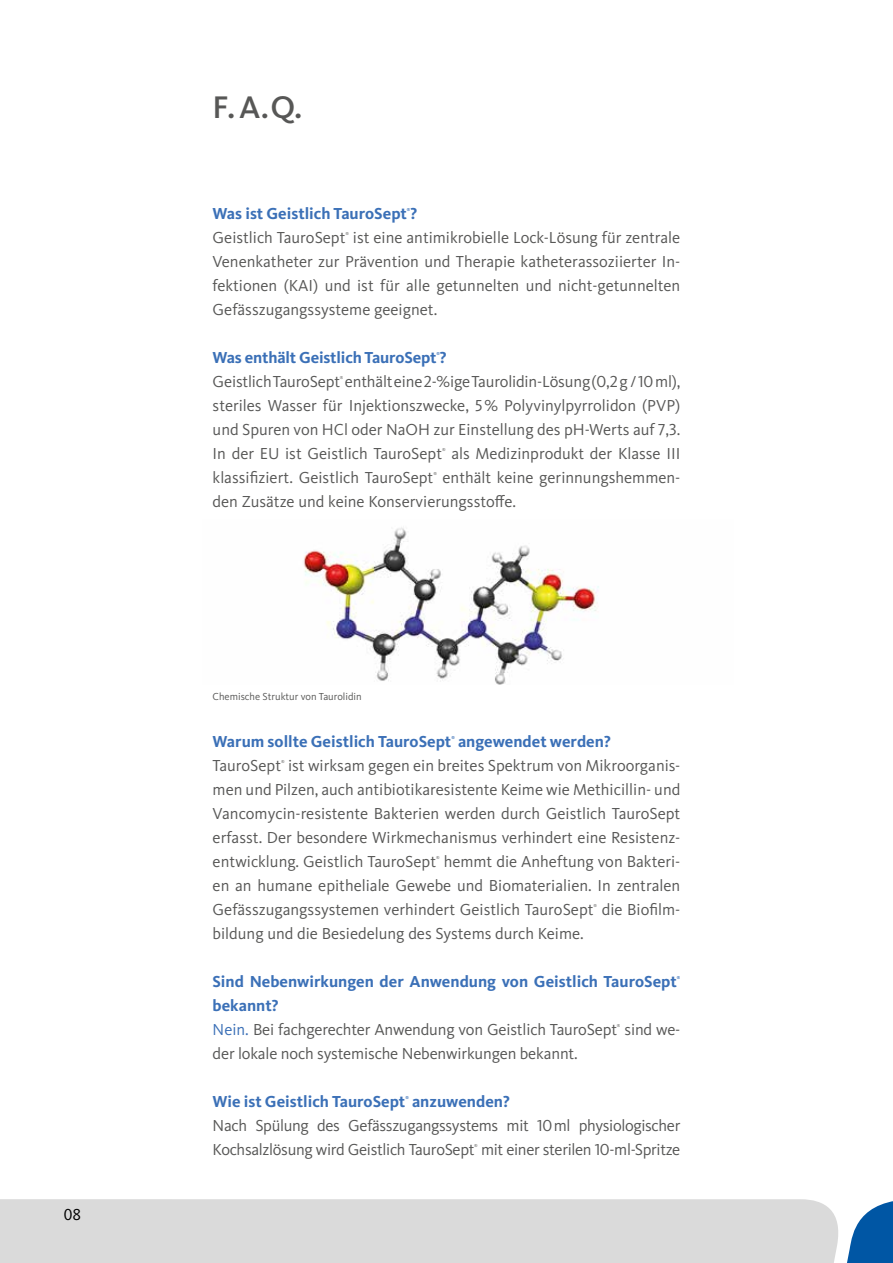
<style>
.page{position:relative;width:893px;height:1263px;background:#fff}
.page>*{position:absolute;margin:0;border:0;box-sizing:border-box;transform-origin:0 0}
.t1{font:500 32.4px "Kievit OT";color:#575756}
.t2{font:16.5px/24px "Kievit OT";color:#575756;text-align:justify}
.t3{font:700 16.5px "Kievit OT";color:#3b70b7}
.t4{font:16.5px/24px "Kievit OT";letter-spacing:-.02em;color:#575756}
.t5{font:16.5px "Kievit OT";color:#000}
.t6{font:10.5px "Kievit OT";color:#575756}
.t7{font:4.2px "Kievit OT";color:#575756}
.t8{font:700 4.2px "Kievit OT";color:#3b70b7}
.s1{font-weight:700;color:#3b70b7}
.s2{color:#3b70b7}
</style>
<div class="page">
<svg style="left:847px;top:1201px;width:46px;height:62px"></svg>
<div style="left:0;top:1199px;width:838px;height:64px;background:#dadada"></div>
<img style="left:303px;top:527px;width:296px;height:158px">
<p class="t5" style="left:64px;top:1205px;width:19px">08</p>
<h1 class="t1" style="left:213px;top:88px;width:91px">F.A.Q.</h1>
<p class="t3" style="left:213px;top:203px;width:206px">Was ist Geistlich TauroSept ?</p>
<p class="t8" style="left:407px;top:207px;width:5px">®</p>
<p class="t2" style="left:213px;top:225px;width:469px;text-indent:140px">ist eine antimikrobielle Lock-Lösung für zentrale Venenkatheter zur Prävention und Therapie katheterassoziierter In&shy;fektionen (KAI) und ist für alle getunnelten und nicht-getunnelten Gefässzugangssysteme geeignet.</p>
<p class="t3" style="left:213px;top:347px;width:236px">Was enthält Geistlich TauroSept ?</p>
<p class="t2" style="left:213px;top:225px;width:134px">Geistlich TauroSept</p>
<p class="t7" style="left:345px;top:231px;width:5px">®</p>
<p class="t8" style="left:436px;top:351px;width:5px">®</p>
<p class="t2" style="left:213px;top:369px;width:469px">Geistlich TauroSept enthält eine 2-%ige Taurolidin-Lösung (0,2g/ 10ml),</p>
<p class="t7" style="left:340px;top:375px;width:5px">®</p>
<p class="t2" style="left:213px;top:393px;width:469px">steriles Wasser für Injektionszwecke, 5% Polyvinylpyrrolidon (PVP) und Spuren von HCl oder NaOH zur Einstellung des pH-Werts auf 7,3.<br>In der EU ist Geistlich TauroSept</p>
<p class="t7" style="left:442px;top:447px;width:5px">®</p>
<p class="t2" style="left:451px;top:441px;width:231px">als Medizinprodukt der Klasse III</p>
<p class="t2" style="left:213px;top:465px;width:222px">klassifiziert. Geistlich TauroSept</p>
<p class="t7" style="left:433px;top:471px;width:5px">®</p>
<p class="t2" style="left:213px;top:465px;width:469px;text-indent:230px">enthält keine gerinnungshemmen&shy;den Zusätze und keine Konservierungsstoffe.</p>
<p class="t6" style="left:213px;top:690px;width:151px">Chemische Struktur von Taurolidin</p>
<p class="t3" style="left:213px;top:731px;width:400px">Warum sollte Geistlich TauroSept angewendet werden?</p>
<p class="t8" style="left:451px;top:735px;width:5px">®</p>
<p class="t2" style="left:213px;top:753px;width:469px">TauroSept ist wirksam gegen ein breites Spektrum von Mikroorganis-</p>
<p class="t7" style="left:281px;top:759px;width:5px">®</p>
<p class="t2" style="left:213px;top:777px;width:469px">men und Pilzen, auch antibiotikaresistente Keime wie Methicillin- und Vancomycin-resistente Bakterien werden durch Geistlich TauroSept erfasst. Der besondere Wirkmechanismus verhindert eine Resistenz&shy;entwicklung. Geistlich TauroSept</p>
<p class="t2" style="left:213px;top:849px;width:469px;text-indent:231px">hemmt die Anheftung von Bakteri&shy;en an humane epitheliale Gewebe und Biomaterialien. In zentralen Gefässzugangssystemen verhindert Geistlich TauroSept</p>
<p class="t7" style="left:436px;top:855px;width:5px">®</p>
<p class="t7" style="left:593px;top:903px;width:5px">®</p>
<p class="t2" style="left:602px;top:897px;width:80px">die Biofilm-</p>
<p class="t2" style="left:213px;top:921px;width:373px">bildung und die Besiedelung des Systems durch Keime.</p>
<p class="t3" style="left:213px;top:971px;width:466px">Sind Nebenwirkungen der Anwendung von Geistlich TauroSept</p>
<p class="t8" style="left:677px;top:975px;width:5px">®</p>
<p class="t2" style="left:213px;top:993px;width:469px"><span class="s1">bekannt?<br></span><span class="s2">Nein.</span> Bei fachgerechter Anwendung von Geistlich TauroSept sind we-</p>
<p class="t7" style="left:617px;top:1023px;width:5px">®</p>
<p class="t2" style="left:213px;top:1041px;width:367px">der lokale noch systemische Nebenwirkungen bekannt.</p>
<p class="t3" style="left:213px;top:1091px;width:299px">Wie ist Geistlich TauroSept anzuwenden?</p>
<p class="t8" style="left:405px;top:1095px;width:5px">®</p>
<p class="t4" style="left:213px;top:1113px;width:469px">Nach Spülung des Gefässzugangssystems mit 10ml physiologischer<br>Kochsalzlösung wird Geistlich TauroSept mit einer sterilen 10-ml-Spritze</p>
<p class="t7" style="left:474px;top:1143px;width:5px">®</p>
</div>
